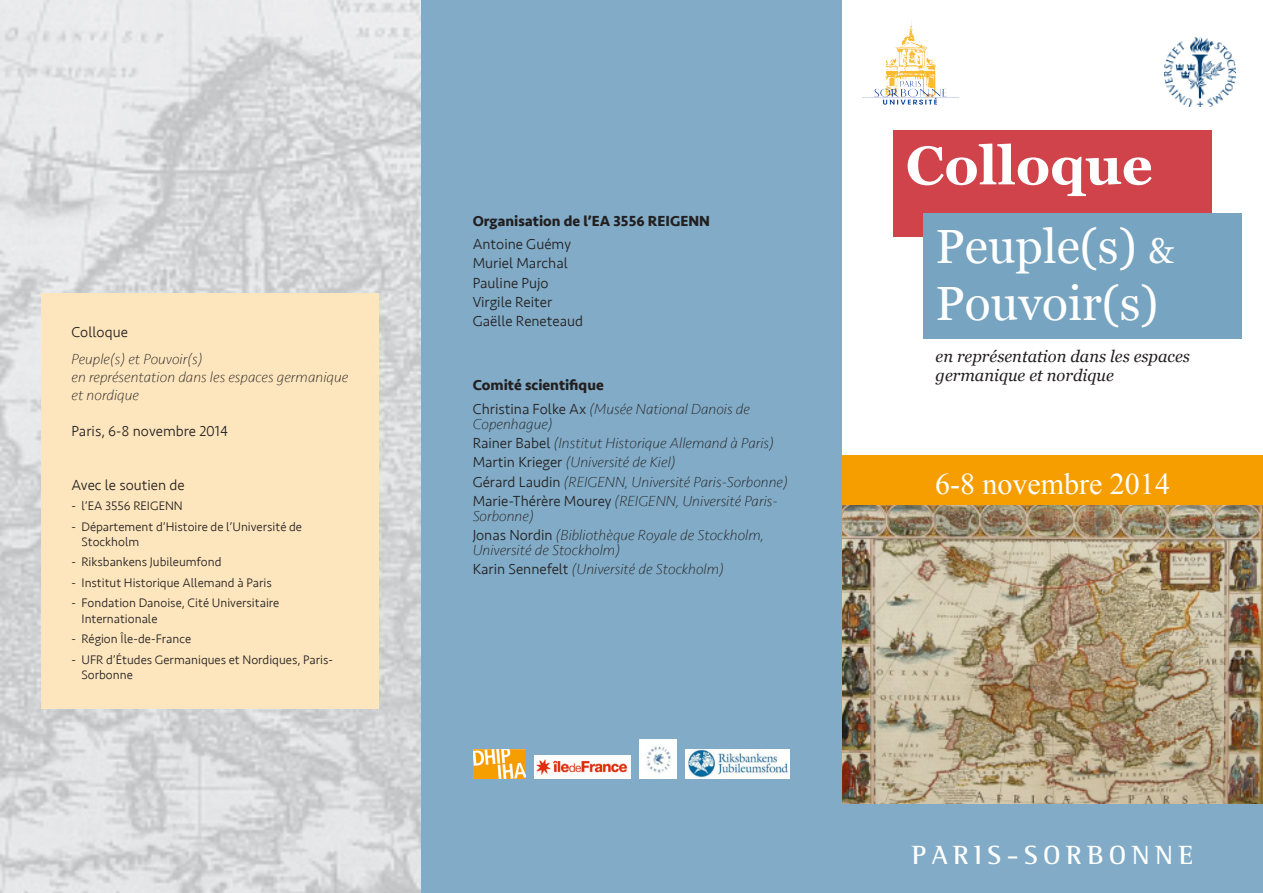
<style>
.page{position:relative;width:1263px;height:893px;background:#fff}
.page>*{position:absolute;margin:0;border:0;box-sizing:border-box;transform-origin:0 0}
.t1{font:700 54px "Georgia";color:#fff}
.t2{font:48px/57.6px "Georgia";color:#fff}
.t3{font:30px "Times New Roman";color:#fff}
.t4{font:700 27px "Rotis Semi Serif";letter-spacing:.2em;color:#fff}
.t5{font:italic 16.5px/19.8px "Georgia";color:#231f20}
.t6{font:italic 200 15px/15px "Seravek";color:#231f20}
.t7{font:300 15px "Seravek";color:#231f20}
.t8{font:700 15px "Seravek";color:#231f20}
.t9{font:300 12.75px/15.3px "Seravek";color:#231f20}
.s1{font-weight:300;font-style:normal}
.s2{font-size:36px}
</style>
<div class="page">
<img style="left:0;top:0;width:421px;height:893px">
<div style="left:421px;top:0;width:421px;height:893px;background:#81abc6"></div>
<img style="left:842px;top:505px;width:421px;height:300px">
<div style="left:893px;top:131px;width:319px;height:106px;background:#d0434b"></div>
<div style="left:923px;top:214px;width:319px;height:125px;background:#76a4c1"></div>
<div style="left:842px;top:805px;width:421px;height:88px;background:#81abc6"></div>
<div style="left:842px;top:455px;width:421px;height:50px;background:#f69e00"></div>
<img style="left:1164px;top:37px;width:71px;height:69px">
<div style="left:42px;top:293px;width:337px;height:416px;background:#fde6bd"></div>
<img style="left:535px;top:756px;width:95px;height:22px">
<img style="left:686px;top:750px;width:103px;height:28px">
<img style="left:639px;top:740px;width:38px;height:38px">
<img style="left:474px;top:750px;width:51px;height:28px">
<img style="left:862px;top:21px;width:97px;height:84px">
<p class="t7" style="left:72px;top:323px;width:58px">Colloque</p>
<p class="t6" style="left:72px;top:352px;width:132px">Peuple(s) et Pouvoir(s)</p>
<p class="t6" style="left:72px;top:368px;width:278px;line-height:18px">en représentation dans les espaces germanique et nordique</p>
<p class="t7" style="left:72px;top:422px;width:158px">Paris, 6-8 novembre 2014</p>
<p class="t7" style="left:72px;top:476px;width:115px">Avec le soutien de</p>
<p class="t9" style="left:72px;top:498px;width:113px">- l’EA 3556 REIGENN</p>
<p class="t9" style="left:82px;top:519px;width:222px;text-indent:-10px">- Département d’Histoire de l’Université de<br>Stockholm</p>
<p class="t9" style="left:72px;top:555px;width:151px">- Riksbankens Jubileumfond</p>
<p class="t9" style="left:72px;top:575px;width:202px">- Institut Historique Allemand à Paris</p>
<p class="t9" style="left:82px;top:596px;width:199px;text-indent:-10px">- Fondation Danoise, Cité Universitaire<br>Internationale</p>
<p class="t9" style="left:72px;top:631px;width:121px">- Région Île-de-France</p>
<p class="t9" style="left:82px;top:652px;width:253px;text-indent:-10px">- UFR d’Études Germaniques et Nordiques, Paris-<br>Sorbonne</p>
<p class="t8" style="left:473px;top:209px;width:239px">Organisation de l’EA 3556 REIGENN</p>
<p class="t7" style="left:473px;top:235px;width:100px">Antoine Guémy</p>
<p class="t7" style="left:473px;top:255px;width:97px">Muriel Marchal</p>
<p class="t7" style="left:473px;top:274px;width:77px">Pauline Pujo</p>
<p class="t7" style="left:473px;top:293px;width:81px">Virgile Reiter</p>
<p class="t7" style="left:473px;top:312px;width:112px">Gaëlle Reneteaud</p>
<p class="t8" style="left:473px;top:373px;width:133px">Comité scientifique</p>
<p class="t6" style="left:473px;top:402px;width:279px"><span class="s1">Christina Folke Ax</span> (Musée National Danois de<br>Copenhague)</p>
<p class="t6" style="left:473px;top:436px;width:303px"><span class="s1">Rainer Babel</span> (Institut Historique Allemand à Paris)</p>
<p class="t6" style="left:473px;top:455px;width:204px"><span class="s1">Martin Krieger</span> (Université de Kiel)</p>
<p class="t6" style="left:473px;top:474px;width:317px"><span class="s1">Gérard Laudin</span> (REIGENN, Université Paris-Sorbonne)</p>
<p class="t6" style="left:473px;top:494px;width:307px"><span class="s1">Marie-Thérère Mourey</span> (REIGENN, Université Paris-<br>Sorbonne)</p>
<p class="t6" style="left:473px;top:528px;width:293px"><span class="s1">Jonas Nordin</span> (Bibliothèque Royale de Stockholm,<br>Université de Stockholm)</p>
<p class="t6" style="left:473px;top:562px;width:253px"><span class="s1">Karin Sennefelt</span> (Université de Stockholm)</p>
<p class="t1" style="left:906px;top:135px;width:248px">Colloque</p>
<p class="t2" style="left:935px;top:217px;width:240px">Peuple(s) <span class="s2">&amp;<br></span>Pouvoir(s)</p>
<p class="t5" style="left:935px;top:346px;width:256px">en représentation dans les espaces germanique et nordique</p>
<p class="t3" style="left:935px;top:463px;width:236px">6-8 novembre 2014</p>
<p class="t4" style="left:912px;top:839px;width:283px">PARIS-SORBONNE</p>
</div>
